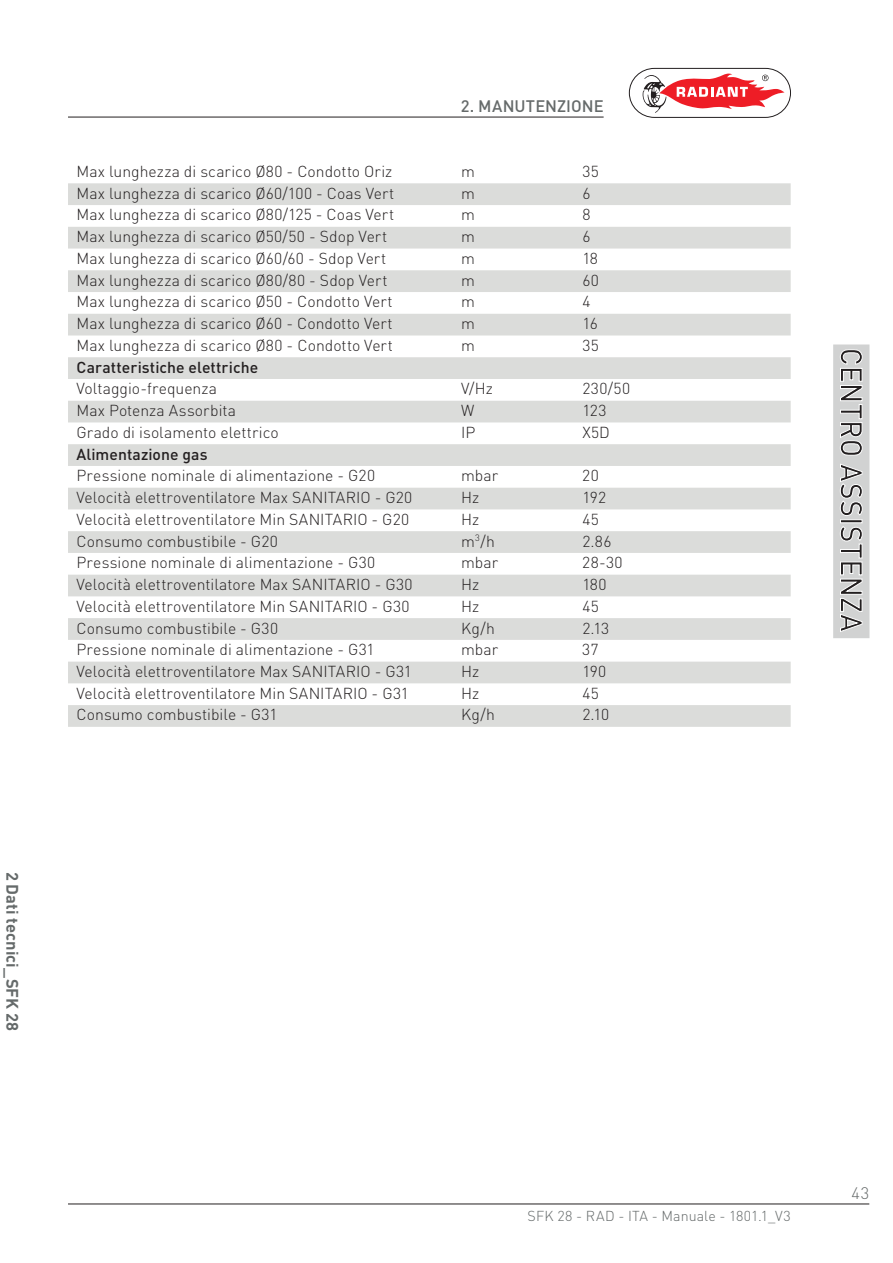
<style>
.page{position:relative;width:893px;height:1263px;background:#fff}
.page>*{position:absolute;margin:0;border:0;box-sizing:border-box;transform-origin:0 0}
.t1{font:700 16.5px "DIN";color:#656a6a}
.t2{font:500 16.5px "DIN";color:#656a6a}
.t3{font:300 16.5px "DIN";color:#656a6a}
.t4{font:300 15.75px "DIN";color:#231f20}
.t5{font:500 15.75px "DIN";letter-spacing:.005em;color:#231f20}
.t6{font:300 14.25px "DIN";letter-spacing:.01em;color:#656a6a}
</style>
<div class="page">
<hr style="left:68px;top:1204px;width:801px;height:1px;background:#231f20">
<hr style="left:68px;top:117px;width:536px;height:1px;background:#231f20">
<svg style="left:629px;top:68px;width:162px;height:50px"></svg>
<div style="left:834px;top:345px;width:35px;height:292px;background:#d1d2d2"></div>
<div style="left:833px;top:345px;width:36px;height:293px;border:2px solid #d1d2d2"></div>
<svg style="left:840px;top:349px;width:23px;height:283px"></svg>
<svg style="left:68px;top:183px;width:723px;height:544px;fill:#dfdfde"></svg>
<p class="t2" style="left:461px;top:100px;width:144px">2. MANUTENZIONE</p>
<p class="t4" style="left:77px;top:166px;width:317px">Max lunghezza di scarico Ø80 - Condotto Oriz</p>
<p class="t4" style="left:461px;top:166px;width:15px">m</p>
<p class="t4" style="left:582px;top:166px;width:18px">35</p>
<p class="t4" style="left:77px;top:187px;width:319px">Max lunghezza di scarico Ø60/100 - Coas Vert</p>
<p class="t4" style="left:461px;top:187px;width:15px">m</p>
<p class="t4" style="left:582px;top:187px;width:10px">6</p>
<p class="t4" style="left:77px;top:209px;width:319px">Max lunghezza di scarico Ø80/125 - Coas Vert</p>
<p class="t4" style="left:461px;top:209px;width:15px">m</p>
<p class="t4" style="left:582px;top:209px;width:10px">8</p>
<p class="t4" style="left:77px;top:231px;width:312px">Max lunghezza di scarico Ø50/50 - Sdop Vert</p>
<p class="t4" style="left:461px;top:231px;width:15px">m</p>
<p class="t4" style="left:582px;top:231px;width:10px">6</p>
<p class="t4" style="left:77px;top:253px;width:311px">Max lunghezza di scarico Ø60/60 - Sdop Vert</p>
<p class="t4" style="left:461px;top:253px;width:15px">m</p>
<p class="t4" style="left:582px;top:253px;width:17px">18</p>
<p class="t4" style="left:77px;top:274px;width:312px">Max lunghezza di scarico Ø80/80 - Sdop Vert</p>
<p class="t4" style="left:461px;top:274px;width:15px">m</p>
<p class="t4" style="left:582px;top:274px;width:18px">60</p>
<p class="t4" style="left:77px;top:296px;width:318px">Max lunghezza di scarico Ø50 - Condotto Vert</p>
<p class="t4" style="left:461px;top:296px;width:15px">m</p>
<p class="t4" style="left:582px;top:296px;width:10px">4</p>
<p class="t4" style="left:77px;top:318px;width:318px">Max lunghezza di scarico Ø60 - Condotto Vert</p>
<p class="t4" style="left:461px;top:318px;width:15px">m</p>
<p class="t4" style="left:582px;top:318px;width:17px">16</p>
<p class="t4" style="left:77px;top:339px;width:318px">Max lunghezza di scarico Ø80 - Condotto Vert</p>
<p class="t4" style="left:461px;top:339px;width:15px">m</p>
<p class="t4" style="left:582px;top:339px;width:18px">35</p>
<p class="t5" style="left:77px;top:361px;width:183px">Caratteristiche elettriche</p>
<p class="t4" style="left:77px;top:383px;width:142px">Voltaggio-frequenza</p>
<p class="t4" style="left:461px;top:383px;width:33px">V/Hz</p>
<p class="t4" style="left:582px;top:383px;width:49px">230/50</p>
<p class="t4" style="left:77px;top:405px;width:161px">Max Potenza Assorbita</p>
<p class="t4" style="left:461px;top:405px;width:15px">W</p>
<p class="t4" style="left:582px;top:405px;width:26px">123</p>
<p class="t4" style="left:77px;top:426px;width:204px">Grado di isolamento elettrico</p>
<p class="t4" style="left:461px;top:426px;width:16px">IP</p>
<p class="t4" style="left:582px;top:426px;width:29px">X5D</p>
<p class="t5" style="left:77px;top:448px;width:133px">Alimentazione gas</p>
<p class="t4" style="left:77px;top:470px;width:300px">Pressione nominale di alimentazione - G20</p>
<p class="t4" style="left:461px;top:470px;width:39px">mbar</p>
<p class="t4" style="left:582px;top:470px;width:18px">20</p>
<p class="t4" style="left:77px;top:492px;width:337px">Velocità elettroventilatore Max SANITARIO - G20</p>
<p class="t4" style="left:461px;top:492px;width:20px">Hz</p>
<p class="t4" style="left:582px;top:492px;width:25px">192</p>
<p class="t4" style="left:77px;top:513px;width:334px">Velocità elettroventilatore Min SANITARIO - G20</p>
<p class="t4" style="left:461px;top:513px;width:20px">Hz</p>
<p class="t4" style="left:582px;top:513px;width:18px">45</p>
<p class="t4" style="left:77px;top:535px;width:203px">Consumo combustibile - G20</p>
<p class="t4" style="left:461px;top:535px;width:35px">m<sup>3</sup>/h</p>
<p class="t4" style="left:582px;top:535px;width:31px">2.86</p>
<p class="t4" style="left:77px;top:557px;width:300px">Pressione nominale di alimentazione - G30</p>
<p class="t4" style="left:461px;top:557px;width:39px">mbar</p>
<p class="t4" style="left:582px;top:557px;width:42px">28-30</p>
<p class="t4" style="left:77px;top:579px;width:338px">Velocità elettroventilatore Max SANITARIO - G30</p>
<p class="t4" style="left:461px;top:579px;width:20px">Hz</p>
<p class="t4" style="left:582px;top:579px;width:26px">180</p>
<p class="t4" style="left:77px;top:600px;width:334px">Velocità elettroventilatore Min SANITARIO - G30</p>
<p class="t4" style="left:461px;top:600px;width:20px">Hz</p>
<p class="t4" style="left:582px;top:600px;width:18px">45</p>
<p class="t4" style="left:77px;top:622px;width:203px">Consumo combustibile - G30</p>
<p class="t4" style="left:461px;top:622px;width:35px">Kg/h</p>
<p class="t4" style="left:582px;top:622px;width:28px">2.13</p>
<p class="t4" style="left:77px;top:644px;width:300px">Pressione nominale di alimentazione - G31</p>
<p class="t4" style="left:461px;top:644px;width:39px">mbar</p>
<p class="t4" style="left:582px;top:644px;width:18px">37</p>
<p class="t4" style="left:77px;top:666px;width:337px">Velocità elettroventilatore Max SANITARIO - G31</p>
<p class="t4" style="left:461px;top:666px;width:20px">Hz</p>
<p class="t4" style="left:582px;top:666px;width:25px">190</p>
<p class="t4" style="left:77px;top:687px;width:334px">Velocità elettroventilatore Min SANITARIO - G31</p>
<p class="t4" style="left:461px;top:687px;width:20px">Hz</p>
<p class="t4" style="left:582px;top:687px;width:18px">45</p>
<p class="t4" style="left:77px;top:709px;width:203px">Consumo combustibile - G31</p>
<p class="t4" style="left:461px;top:709px;width:35px">Kg/h</p>
<p class="t4" style="left:582px;top:709px;width:28px">2.10</p>
<p class="t1" style="left:19px;top:872px;width:161px;rotate:90deg">2 Dati tecnici_SFK 28</p>
<p class="t6" style="left:527px;top:1210px;width:265px">SFK 28 - RAD - ITA - Manuale - 1801.1_V3</p>
<p class="t3" style="left:851px;top:1187px;width:19px">43</p>
</div>
